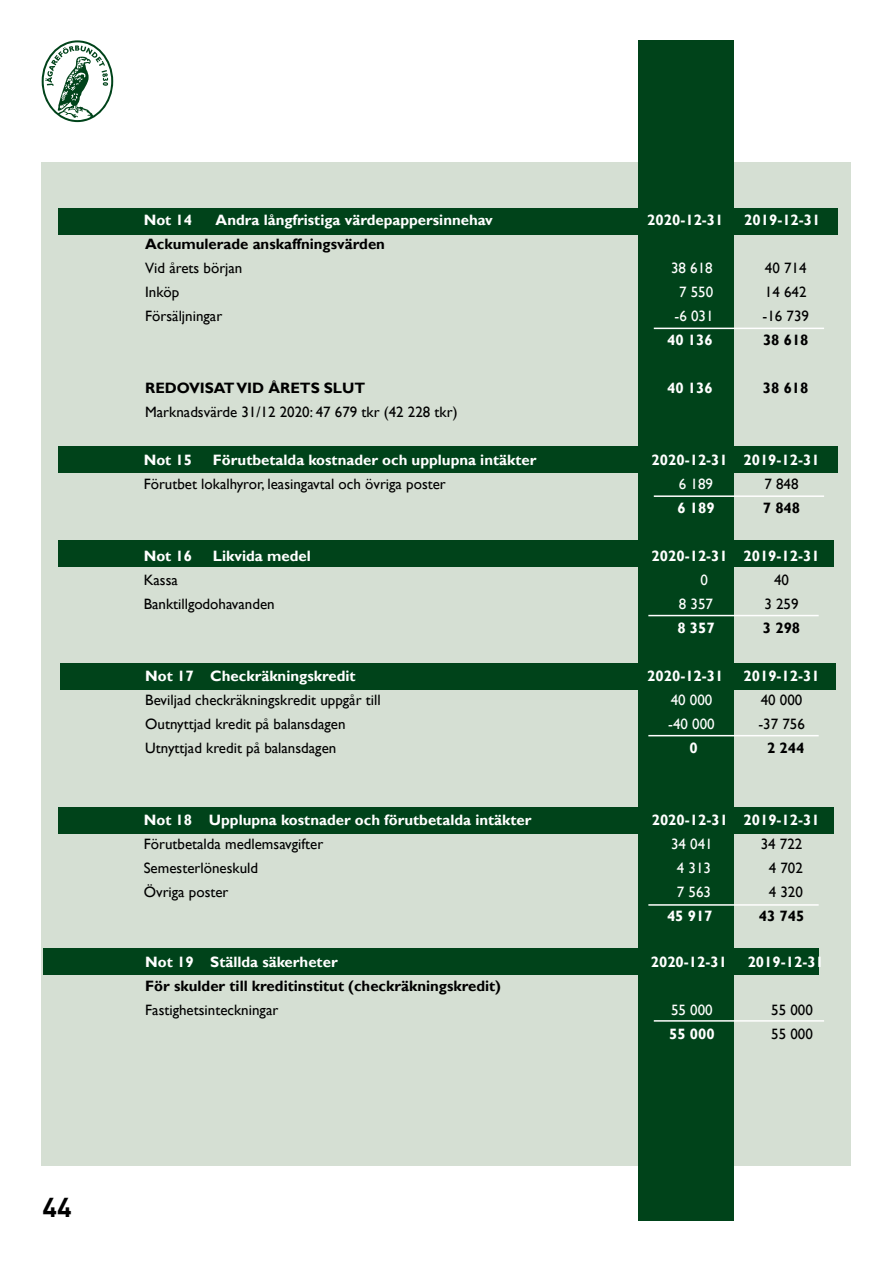
<style>
.page{position:relative;width:893px;height:1263px;background:#fff}
.page>*{position:absolute;margin:0;border:0;box-sizing:border-box;transform-origin:0 0}
.t1{font:700 27px "DINOT";color:#000}
.t2{font:15px "Gill Sans";color:#000}
.t3{font:700 15px "Gill Sans";color:#fff}
.t4{font:700 15px "Gill Sans";color:#000}
.t5{font:15px "Gill Sans";color:#fff}
</style>
<div class="page">
<svg style="left:42px;top:40px;width:71px;height:82px"></svg>
<div style="left:42px;top:162px;width:809px;height:1003px;background:#d5dfd3"></div>
<div style="left:638px;top:40px;width:95px;height:1181px;background:#00431a"></div>
<div style="left:58px;top:208px;width:780px;height:27px;background:#00431a"></div>
<div style="left:58px;top:447px;width:780px;height:26px;background:#00431a"></div>
<div style="left:59px;top:540px;width:775px;height:27px;background:#00431a"></div>
<div style="left:60px;top:663px;width:776px;height:26px;background:#00431a"></div>
<div style="left:58px;top:807px;width:775px;height:26px;background:#00431a"></div>
<div style="left:43px;top:948px;width:776px;height:27px;background:#00431a"></div>
<hr style="left:654px;top:328px;width:170px;height:1px;background:#fff">
<hr style="left:648px;top:615px;width:171px;height:1px;background:#fff">
<hr style="left:654px;top:495px;width:170px;height:2px;background:#fff">
<hr style="left:648px;top:735px;width:171px;height:1px;background:#fff">
<hr style="left:648px;top:904px;width:171px;height:2px;background:#fff">
<hr style="left:654px;top:1020px;width:170px;height:2px;background:#fff">
<h1 class="t1" style="left:43px;top:1189px;width:31px">44</h1>
<p class="t3" style="left:144px;top:211px;width:50px">Not 14</p>
<p class="t3" style="left:216px;top:211px;width:279px">Andra långfristiga värdepappersinnehav</p>
<p class="t3" style="left:647px;top:211px;width:78px">2020-12-31</p>
<p class="t3" style="left:744px;top:211px;width:78px">2019-12-31</p>
<p class="t4" style="left:145px;top:235px;width:241px">Ackumulerade anskaffningsvärden</p>
<p class="t2" style="left:145px;top:259px;width:99px">Vid årets början</p>
<p class="t5" style="left:671px;top:259px;width:43px">38 618</p>
<p class="t2" style="left:765px;top:259px;width:43px">40 714</p>
<p class="t2" style="left:145px;top:283px;width:36px">Inköp</p>
<p class="t5" style="left:679px;top:283px;width:36px">7 550</p>
<p class="t2" style="left:765px;top:283px;width:43px">14 642</p>
<p class="t2" style="left:145px;top:307px;width:79px">Försäljningar</p>
<p class="t5" style="left:674px;top:307px;width:41px">-6 031</p>
<p class="t2" style="left:762px;top:307px;width:48px">-16 739</p>
<p class="t3" style="left:667px;top:331px;width:47px">40 136</p>
<p class="t4" style="left:763px;top:331px;width:47px">38 618</p>
<p class="t4" style="left:145px;top:379px;width:31px">Redovis</p>
<p class="t4" style="left:214px;top:379px;width:33px">at vid</p>
<p class="t4" style="left:268px;top:379px;width:93px">årets slut</p>
<p class="t3" style="left:667px;top:379px;width:47px">40 136</p>
<p class="t4" style="left:763px;top:379px;width:47px">38 618</p>
<p class="t2" style="left:145px;top:403px;width:314px">Marknadsvärde 31/12 2020: 47 679 tkr (42 228 tkr)</p>
<p class="t3" style="left:144px;top:451px;width:50px">Not 15</p>
<p class="t3" style="left:213px;top:451px;width:325px">Förutbetalda kostnader och upplupna intäkter</p>
<p class="t3" style="left:652px;top:451px;width:170px">2020-12-31 2019-12-31</p>
<p class="t2" style="left:144px;top:475px;width:304px">Förutbet lokalhyror, leasingavtal och övriga poster</p>
<p class="t5" style="left:679px;top:475px;width:36px">6 189</p>
<p class="t2" style="left:764px;top:475px;width:36px">7 848</p>
<p class="t3" style="left:677px;top:499px;width:39px">6 189</p>
<p class="t4" style="left:763px;top:499px;width:39px">7 848</p>
<p class="t3" style="left:144px;top:547px;width:50px">Not 16</p>
<p class="t3" style="left:213px;top:547px;width:99px">Likvida medel</p>
<p class="t3" style="left:652px;top:547px;width:170px">2020-12-31 2019-12-31</p>
<p class="t2" style="left:144px;top:571px;width:36px">Kassa</p>
<p class="t5" style="left:701px;top:571px;width:9px">0</p>
<p class="t2" style="left:774px;top:571px;width:16px">40</p>
<p class="t2" style="left:144px;top:595px;width:133px">Banktillgodohavanden</p>
<p class="t5" style="left:679px;top:595px;width:36px">8 357</p>
<p class="t2" style="left:764px;top:595px;width:36px">3 259</p>
<p class="t3" style="left:677px;top:619px;width:39px">8 357</p>
<p class="t4" style="left:763px;top:619px;width:39px">3 298</p>
<p class="t3" style="left:145px;top:667px;width:212px">Not 17 Checkräkningskredit</p>
<p class="t3" style="left:647px;top:667px;width:78px">2020-12-31</p>
<p class="t3" style="left:743px;top:667px;width:78px">2019-12-31</p>
<p class="t2" style="left:145px;top:691px;width:237px">Beviljad checkräkningskredit uppgår till</p>
<p class="t5" style="left:671px;top:691px;width:43px">40 000</p>
<p class="t2" style="left:761px;top:691px;width:43px">40 000</p>
<p class="t2" style="left:145px;top:715px;width:202px">Outnyttjad kredit på balansdagen</p>
<p class="t5" style="left:668px;top:715px;width:48px">-40 000</p>
<p class="t2" style="left:758px;top:715px;width:48px">-37 756</p>
<p class="t2" style="left:145px;top:739px;width:193px">Utnyttjad kredit på balansdagen</p>
<p class="t3" style="left:689px;top:739px;width:10px">0</p>
<p class="t4" style="left:767px;top:739px;width:39px">2 244</p>
<p class="t3" style="left:144px;top:811px;width:389px">Not 18 Upplupna kostnader och förutbetalda intäkter</p>
<p class="t3" style="left:652px;top:811px;width:170px">2020-12-31 2019-12-31</p>
<p class="t2" style="left:144px;top:835px;width:181px">Förutbetalda medlemsavgifter</p>
<p class="t5" style="left:671px;top:835px;width:43px">34 041</p>
<p class="t2" style="left:761px;top:835px;width:43px">34 722</p>
<p class="t2" style="left:144px;top:859px;width:116px">Semesterlöneskuld</p>
<p class="t5" style="left:677px;top:859px;width:36px">4 313</p>
<p class="t2" style="left:769px;top:859px;width:36px">4 702</p>
<p class="t2" style="left:144px;top:883px;width:86px">Övriga poster</p>
<p class="t5" style="left:677px;top:883px;width:36px">7 563</p>
<p class="t2" style="left:769px;top:883px;width:36px">4 320</p>
<p class="t3" style="left:667px;top:907px;width:47px">45 917</p>
<p class="t4" style="left:759px;top:907px;width:47px">43 745</p>
<p class="t3" style="left:145px;top:953px;width:194px">Not 19 Ställda säkerheter</p>
<p class="t3" style="left:651px;top:953px;width:78px">2020-12-31</p>
<p class="t3" style="left:748px;top:953px;width:78px">2019-12-31</p>
<p class="t4" style="left:145px;top:977px;width:357px">För skulder till kreditinstitut (checkräkningskredit)</p>
<p class="t2" style="left:145px;top:1001px;width:135px">Fastighetsinteckningar</p>
<p class="t5" style="left:671px;top:1001px;width:43px">55 000</p>
<p class="t2" style="left:771px;top:1001px;width:43px">55 000</p>
<p class="t3" style="left:669px;top:1025px;width:47px">55 000</p>
<p class="t2" style="left:771px;top:1025px;width:43px">55 000</p>
</div>
